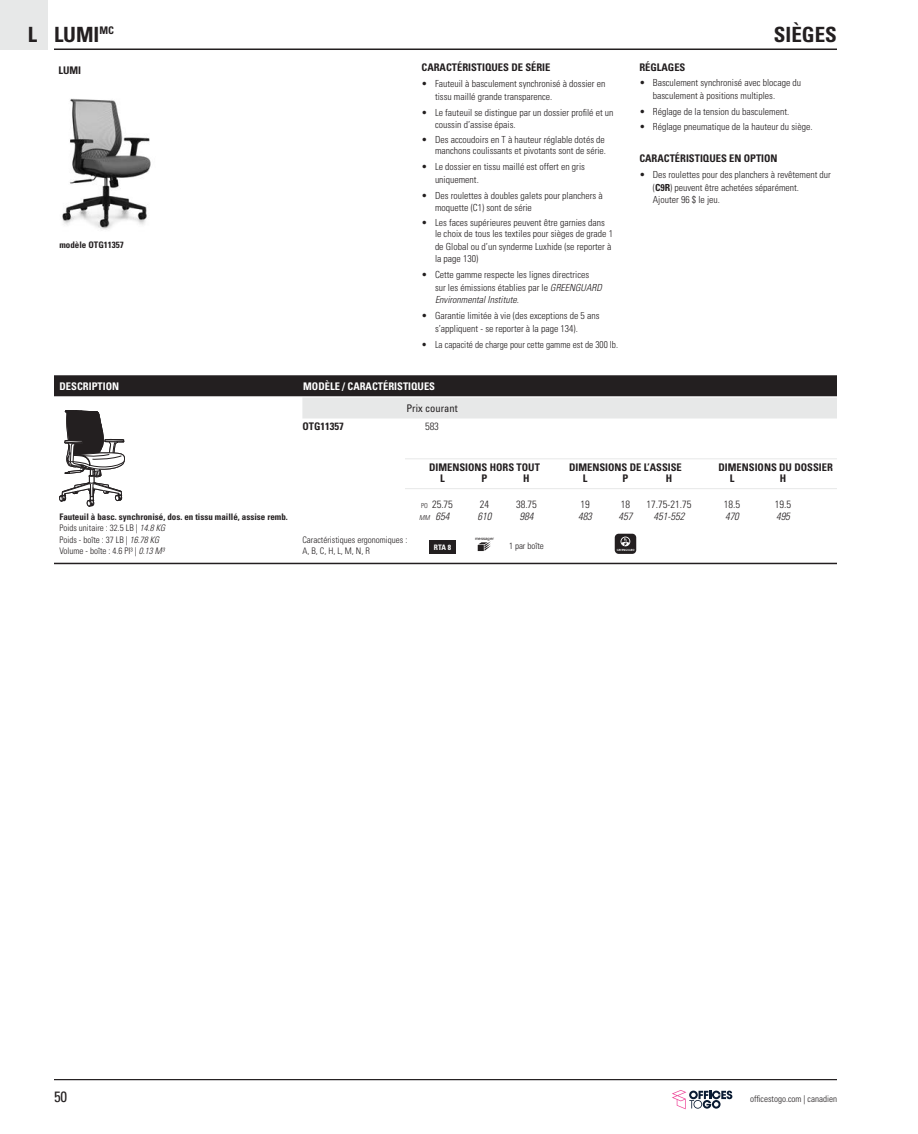
<style>
.page{position:relative;width:918px;height:1134px;background:#fff}
.page>*{position:absolute;margin:0;border:0;box-sizing:border-box;transform-origin:0 0}
.t1{font:700 condensed 21px "Univers LT Std";color:#231f20}
.t2{font:condensed 15px "Univers LT Std";color:#231f20}
.Final_Dimensions{font:700 condensed 10.5px "Univers LT Std";color:#231f20}
.Standard_features_header__F{font:700 condensed 10.5px "Univers LT Std";color:#231f20}
.WDH_numbers__F{font:300 condensed 10.5px "Univers LT Std";color:#231f20}
.Black_Header{font:700 condensed 10.5px "Univers LT Std";color:#fff}
.WDH_numbers__F-2{font:italic 300 condensed 10.5px "Univers LT Std";color:#231f20}
.grades{font:condensed 10.5px "Univers LT Std";color:#231f20}
.Pricing{font:700 condensed 10.5px "Univers LT Std";color:#231f20}
.Final_W_D_H__F{font:700 condensed 10.5px "Univers LT Std";color:#231f20}
.model_name{font:700 condensed 10.5px "Univers LT Std";color:#231f20}
.Pricing-2{font:300 condensed 10.5px "Univers LT Std";color:#231f20}
.t3{font:300 condensed 9.75px/12.6px "Univers LT Std";color:#231f20}
.t4{font:300 condensed 9.75px "Univers LT Std";color:#231f20;scale:.95 1}
.WDH_numbers__F-3{font:300 condensed 9px "Univers LT Std";color:#231f20}
.WDH_numbers__F-4{font:700 condensed 9px "Univers LT Std";color:#231f20}
.t5{font:700 condensed 7.5px "Univers LT Std";color:#fff}
.t6{font:4.2px "Arial";color:#231f20}
.s1{font-style:italic}
.s2{font-weight:700}
.s3{font-size:6.75px}
</style>
<div class="page">
<hr style="left:54px;top:1079px;width:783px;height:1px;background:#231f20">
<svg style="left:672px;top:1090px;width:60px;height:19px"></svg>
<div style="left:0;top:0;width:48px;height:50px;background:#e7e8e8"></div>
<hr style="left:54px;top:49px;width:783px;height:1px;background:#231f20">
<div style="left:302px;top:398px;width:535px;height:21px;background:#e7e8e8"></div>
<hr style="left:405px;top:458px;width:432px;height:1px;background:#e7e8e8">
<hr style="left:405px;top:488px;width:432px;height:1px;background:#e7e8e8">
<hr style="left:54px;top:563px;width:783px;height:1px;background:#231f20">
<img style="left:62px;top:98px;width:89px;height:132px">
<div style="left:54px;top:375px;width:783px;height:21px;background:#231f20"></div>
<svg style="left:59px;top:410px;width:66px;height:96px"></svg>
<div style="left:429px;top:540px;width:27px;height:14px;background:#231f20"></div>
<svg style="left:478px;top:542px;width:13px;height:9px"></svg>
<div style="left:615px;top:534px;width:21px;height:20px;background:#231f20;border-radius:4px"></div>
<svg style="left:617px;top:537px;width:17px;height:14px"></svg>
<h1 class="t1" style="left:28px;top:21px;width:88px">L LUMI<sup>MC</sup></h1>
<h1 class="t1" style="left:774px;top:21px;width:65px">SIÈGES</h1>
<p class="model_name" style="left:58px;top:63px;width:24px">LUMI</p>
<p class="Standard_features_header__F" style="left:422px;top:61px;width:130px">CARACTÉRISTIQUES DE SÉRIE</p>
<p class="t3" style="left:435px;top:77px;width:172px;text-indent:-14px">• Fauteuil à basculement synchronisé à dossier en tissu maillé grande transparence.</p>
<p class="t3" style="left:435px;top:106px;width:180px;text-indent:-14px">• Le fauteuil se distingue par un dossier profilé et un coussin d’assise épais.</p>
<p class="t3" style="left:422px;top:133px;width:186px;line-height:11.7px;text-align:right">• Des accoudoirs en T à hauteur réglable dotés de manchons coulissants et pivotants sont de série.</p>
<p class="t3" style="left:435px;top:160px;width:151px;text-indent:-14px">• Le dossier en tissu maillé est offert en gris uniquement.</p>
<p class="t3" style="left:435px;top:189px;width:169px;text-indent:-14px">• Des roulettes à doubles galets pour planchers à moquette (C1) sont de série</p>
<p class="t3" style="left:435px;top:217px;width:180px;line-height:11.4px;text-indent:-14px">• Les faces supérieures peuvent être garnies dans le choix de tous les textiles pour sièges de grade 1</p>
<p class="t3" style="left:435px;top:240px;width:178px">de Global ou d’un synderme Luxhide (se reporter à la page 130)</p>
<p class="t3" style="left:435px;top:269px;width:168px;text-indent:-14px">• Cette gamme respecte les lignes directrices sur les émissions établies par le <span class="s1">GREENGUARD<br>Environmental Institute</span>.</p>
<p class="t3" style="left:435px;top:310px;width:166px;text-indent:-14px">• Garantie limitée à vie (des exceptions de 5 ans s’appliquent - se reporter à la page 134).</p>
<p class="t4" style="left:422px;top:339px;width:208px">• La capacité de charge pour cette gamme est de 300 lb.</p>
<p class="Standard_features_header__F" style="left:639px;top:61px;width:48px">RÉGLAGES</p>
<p class="t3" style="left:653px;top:76px;width:150px;text-indent:-14px">• Basculement synchronisé avec blocage du basculement à positions multiples.</p>
<p class="t3" style="left:639px;top:105px;width:151px">• Réglage de la tension du basculement.</p>
<p class="t3" style="left:639px;top:121px;width:175px">• Réglage pneumatique de la hauteur du siège.</p>
<p class="Standard_features_header__F" style="left:639px;top:152px;width:140px">CARACTÉRISTIQUES EN OPTION</p>
<p class="t3" style="left:653px;top:168px;width:180px;text-indent:-14px">• Des roulettes pour des planchers à revêtement dur (<span class="s2">C9R</span>) peuvent être achetées séparément.<br>Ajouter 96 $ le jeu.</p>
<p class="WDH_numbers__F-4" style="left:59px;top:239px;width:66px">modèle OTG11357</p>
<p class="Black_Header" style="left:60px;top:380px;width:61px">DESCRIPTION</p>
<p class="Black_Header" style="left:303px;top:380px;width:133px">MODÈLE / CARACTÉRISTIQUES</p>
<p class="grades" style="left:406px;top:401px;width:53px">Prix courant</p>
<p class="Pricing" style="left:302px;top:420px;width:43px">OTG11357</p>
<p class="Pricing-2" style="left:425px;top:420px;width:15px">583</p>
<p class="Final_Dimensions" style="left:429px;top:461px;width:112px">DIMENSIONS HORS TOUT</p>
<p class="Final_Dimensions" style="left:569px;top:461px;width:114px">DIMENSIONS DE L’ASSISE</p>
<p class="Final_Dimensions" style="left:719px;top:461px;width:116px">DIMENSIONS DU DOSSIER</p>
<p class="Final_W_D_H__F" style="left:440px;top:472px;width:6px">L</p>
<p class="Final_W_D_H__F" style="left:482px;top:472px;width:7px">P</p>
<p class="Final_W_D_H__F" style="left:523px;top:472px;width:8px">H</p>
<p class="Final_W_D_H__F" style="left:583px;top:472px;width:6px">L</p>
<p class="Final_W_D_H__F" style="left:623px;top:472px;width:7px">P</p>
<p class="Final_W_D_H__F" style="left:666px;top:472px;width:8px">H</p>
<p class="Final_W_D_H__F" style="left:730px;top:472px;width:6px">L</p>
<p class="Final_W_D_H__F" style="left:780px;top:472px;width:8px">H</p>
<p class="WDH_numbers__F" style="left:421px;top:498px;width:33px"><span class="s3">PO</span> 25.75</p>
<p class="WDH_numbers__F" style="left:480px;top:498px;width:11px">24</p>
<p class="WDH_numbers__F" style="left:516px;top:498px;width:22px">38.75</p>
<p class="WDH_numbers__F" style="left:580px;top:498px;width:11px">19</p>
<p class="WDH_numbers__F" style="left:621px;top:498px;width:11px">18</p>
<p class="WDH_numbers__F" style="left:647px;top:498px;width:46px">17.75-21.75</p>
<p class="WDH_numbers__F" style="left:724px;top:498px;width:18px">18.5</p>
<p class="WDH_numbers__F" style="left:775px;top:498px;width:18px">19.5</p>
<p class="WDH_numbers__F-4" style="left:59px;top:511px;width:230px">Fauteuil à basc. synchronisé, dos. en tissu maillé, assise remb.</p>
<p class="WDH_numbers__F-2" style="left:419px;top:510px;width:32px"><span class="s3">MM</span> 654</p>
<p class="WDH_numbers__F-2" style="left:478px;top:510px;width:15px">610</p>
<p class="WDH_numbers__F-2" style="left:520px;top:510px;width:15px">984</p>
<p class="WDH_numbers__F-2" style="left:578px;top:510px;width:15px">483</p>
<p class="WDH_numbers__F-2" style="left:619px;top:510px;width:15px">457</p>
<p class="WDH_numbers__F-2" style="left:654px;top:510px;width:32px">451-552</p>
<p class="WDH_numbers__F-2" style="left:725px;top:510px;width:15px">470</p>
<p class="WDH_numbers__F-2" style="left:776px;top:510px;width:15px">495</p>
<p class="WDH_numbers__F-3" style="left:59px;top:523px;width:107px">Poids unitaire : 32.5 LB | <span class="s1">14.8 KG</span></p>
<p class="WDH_numbers__F-3" style="left:59px;top:534px;width:101px">Poids - boîte : 37 LB | <span class="s1">16.78 KG</span></p>
<p class="WDH_numbers__F-3" style="left:302px;top:534px;width:106px">Caractéristiques ergonomiques :</p>
<p class="WDH_numbers__F-3" style="left:59px;top:545px;width:106px">Volume - boîte : 4.6 PI³ | <span class="s1">0.13 M³</span></p>
<p class="WDH_numbers__F-3" style="left:302px;top:545px;width:69px">A, B, C, H, L, M, N, R</p>
<p class="t6" style="left:475px;top:536px;width:20px">messager</p>
<p class="WDH_numbers__F-3" style="left:509px;top:541px;width:36px">1 par boîte</p>
<p class="t5" style="left:434px;top:542px;width:19px">RTA 8</p>
<h2 class="t2" style="left:54px;top:1087px;width:15px">50</h2>
<p class="WDH_numbers__F-3" style="left:750px;top:1094px;width:88px">officestogo.com | canadien</p>
</div>
